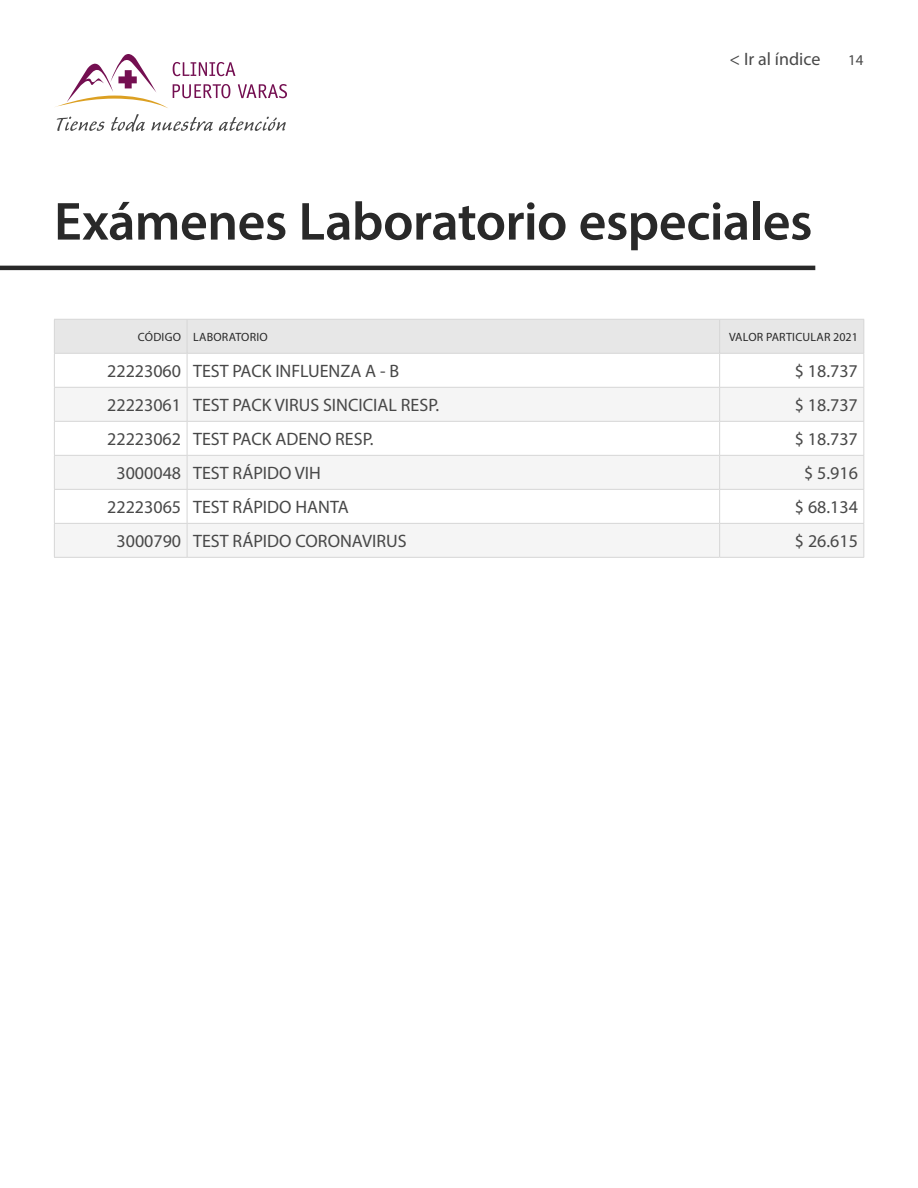
<style>
.page{position:relative;width:918px;height:1188px;background:#fff}
.page>*{position:absolute;margin:0;border:0;box-sizing:border-box;transform-origin:0 0}
.t1{font:600 54px "Myriad Pro";letter-spacing:-.01em;color:#292929}
.t2{font:18px "Myriad Pro";color:#484848}
.t3{font:15px "Myriad Pro";color:#484848}
.t4{font:12px "Myriad Pro";letter-spacing:.02em;color:#292929}
</style>
<div class="page">
<svg style="left:57px;top:117px;width:48px;height:14px"></svg>
<svg style="left:111px;top:114px;width:34px;height:18px"></svg>
<svg style="left:151px;top:117px;width:62px;height:14px"></svg>
<svg style="left:219px;top:117px;width:67px;height:14px"></svg>
<svg style="left:55px;top:54px;width:232px;height:54px"></svg>
<hr style="left:0;top:266px;width:815px;height:4px;background:#292929">
<div style="left:55px;top:320px;width:808px;height:33px;background:#e7e7e7"></div>
<svg style="left:55px;top:388px;width:808px;height:169px;fill:#f5f5f5"></svg>
<hr style="left:54px;top:319px;width:133px;height:1px;background:#d6d6d6">
<hr style="left:54px;top:320px;width:1px;height:33px;background:#d6d6d6">
<hr style="left:187px;top:319px;width:533px;height:1px;background:#d6d6d6">
<hr style="left:187px;top:320px;width:1px;height:33px;background:#d6d6d6">
<hr style="left:720px;top:319px;width:144px;height:1px;background:#d6d6d6">
<hr style="left:719px;top:320px;width:1px;height:33px;background:#d6d6d6">
<hr style="left:863px;top:320px;width:1px;height:33px;background:#d6d6d6">
<hr style="left:54px;top:353px;width:133px;height:1px;background:#d6d6d6">
<hr style="left:54px;top:354px;width:1px;height:33px;background:#d6d6d6">
<hr style="left:187px;top:353px;width:533px;height:1px;background:#d6d6d6">
<hr style="left:187px;top:354px;width:1px;height:33px;background:#d6d6d6">
<hr style="left:720px;top:353px;width:144px;height:1px;background:#d6d6d6">
<hr style="left:719px;top:354px;width:1px;height:33px;background:#d6d6d6">
<hr style="left:863px;top:354px;width:1px;height:33px;background:#d6d6d6">
<hr style="left:54px;top:387px;width:133px;height:1px;background:#d6d6d6">
<hr style="left:54px;top:388px;width:1px;height:33px;background:#d6d6d6">
<hr style="left:187px;top:387px;width:533px;height:1px;background:#d6d6d6">
<hr style="left:187px;top:388px;width:1px;height:33px;background:#d6d6d6">
<hr style="left:720px;top:387px;width:144px;height:1px;background:#d6d6d6">
<hr style="left:719px;top:388px;width:1px;height:33px;background:#d6d6d6">
<hr style="left:863px;top:388px;width:1px;height:33px;background:#d6d6d6">
<hr style="left:54px;top:421px;width:133px;height:1px;background:#d6d6d6">
<hr style="left:54px;top:422px;width:1px;height:33px;background:#d6d6d6">
<hr style="left:187px;top:421px;width:533px;height:1px;background:#d6d6d6">
<hr style="left:187px;top:422px;width:1px;height:33px;background:#d6d6d6">
<hr style="left:720px;top:421px;width:144px;height:1px;background:#d6d6d6">
<hr style="left:719px;top:422px;width:1px;height:33px;background:#d6d6d6">
<hr style="left:863px;top:422px;width:1px;height:33px;background:#d6d6d6">
<hr style="left:54px;top:455px;width:133px;height:1px;background:#d6d6d6">
<hr style="left:54px;top:456px;width:1px;height:33px;background:#d6d6d6">
<hr style="left:187px;top:455px;width:533px;height:1px;background:#d6d6d6">
<hr style="left:187px;top:456px;width:1px;height:33px;background:#d6d6d6">
<hr style="left:720px;top:455px;width:144px;height:1px;background:#d6d6d6">
<hr style="left:719px;top:456px;width:1px;height:33px;background:#d6d6d6">
<hr style="left:863px;top:456px;width:1px;height:33px;background:#d6d6d6">
<hr style="left:54px;top:489px;width:133px;height:1px;background:#d6d6d6">
<hr style="left:54px;top:490px;width:1px;height:33px;background:#d6d6d6">
<hr style="left:187px;top:489px;width:533px;height:1px;background:#d6d6d6">
<hr style="left:187px;top:490px;width:1px;height:33px;background:#d6d6d6">
<hr style="left:720px;top:489px;width:144px;height:1px;background:#d6d6d6">
<hr style="left:719px;top:490px;width:1px;height:33px;background:#d6d6d6">
<hr style="left:863px;top:490px;width:1px;height:33px;background:#d6d6d6">
<hr style="left:54px;top:523px;width:133px;height:1px;background:#d6d6d6">
<hr style="left:54px;top:524px;width:1px;height:33px;background:#d6d6d6">
<hr style="left:187px;top:523px;width:533px;height:1px;background:#d6d6d6">
<hr style="left:187px;top:524px;width:1px;height:33px;background:#d6d6d6">
<hr style="left:720px;top:523px;width:144px;height:1px;background:#d6d6d6">
<hr style="left:719px;top:524px;width:1px;height:33px;background:#d6d6d6">
<hr style="left:863px;top:524px;width:1px;height:33px;background:#d6d6d6">
<hr style="left:54px;top:557px;width:133px;height:1px;background:#d6d6d6">
<hr style="left:187px;top:557px;width:533px;height:1px;background:#d6d6d6">
<hr style="left:720px;top:557px;width:144px;height:1px;background:#d6d6d6">
<p class="t2" style="left:729px;top:48px;width:93px">&lt; Ir al índice</p>
<p class="t3" style="left:848px;top:51px;width:17px">14</p>
<h1 class="t1" style="left:54px;top:187px;width:760px">Exámenes Laboratorio especiales</h1>
<p class="t4" style="left:138px;top:329px;width:131px">CÓDIGO LABORATORIO</p>
<p class="t4" style="left:729px;top:329px;width:130px">VALOR PARTICULAR 2021</p>
<p class="t2" style="left:107px;top:360px;width:293px">22223060 TEST PACK INFLUENZA A - B</p>
<p class="t2" style="left:795px;top:360px;width:64px">$ 18.737</p>
<p class="t2" style="left:107px;top:394px;width:333px">22223061 TEST PACK VIRUS SINCICIAL RESP.</p>
<p class="t2" style="left:795px;top:394px;width:64px">$ 18.737</p>
<p class="t2" style="left:107px;top:428px;width:268px">22223062 TEST PACK ADENO RESP.</p>
<p class="t2" style="left:795px;top:428px;width:64px">$ 18.737</p>
<p class="t2" style="left:117px;top:462px;width:206px">3000048 TEST RÁPIDO VIH</p>
<p class="t2" style="left:804px;top:462px;width:55px">$ 5.916</p>
<p class="t2" style="left:107px;top:496px;width:243px">22223065 TEST RÁPIDO HANTA</p>
<p class="t2" style="left:795px;top:496px;width:64px">$ 68.134</p>
<p class="t2" style="left:117px;top:530px;width:292px">3000790 TEST RÁPIDO CORONAVIRUS</p>
<p class="t2" style="left:795px;top:530px;width:64px">$ 26.615</p>
</div>
